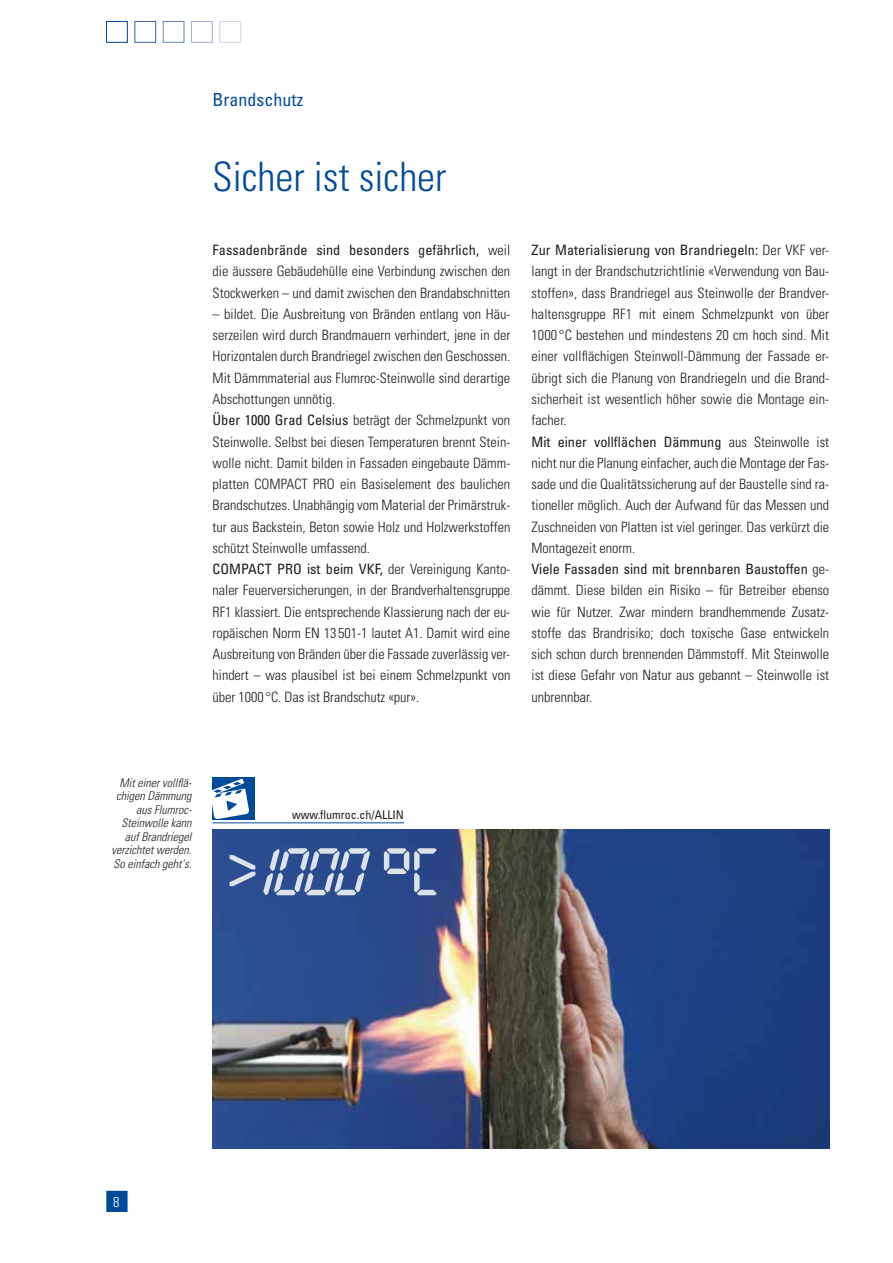
<style>
.page{position:relative;width:893px;height:1263px;background:#fff}
.page>*{position:absolute;margin:0;border:0;box-sizing:border-box;transform-origin:0 0}
.t1{font:300 condensed 40.5px "Univers";color:#004a9a}
.t2{font:condensed 18px "Univers";color:#004a9a}
.t3{font:300 condensed 14.25px/21.3px "Univers";color:#1d1d1b}
.t4{font:300 condensed 14.25px "Univers";color:#fff}
.t5{font:italic 300 condensed 12px/13.5px "Univers";color:#1d1d1b;text-align:right}
.t6{font:condensed 12px "Univers";color:#1d1d1b}
.s1{font-weight:400}
</style>
<div class="page">
<div style="left:107px;top:1191px;width:20px;height:20px;background:#004a9a"></div>
<div style="left:106px;top:1191px;width:22px;height:21px;border:2px solid #004a9a"></div>
<div style="left:220px;top:21px;width:21px;height:22px;border:1px solid #d2d6ed"></div>
<div style="left:191px;top:21px;width:22px;height:22px;border:1px solid #a4aed8"></div>
<div style="left:163px;top:21px;width:21px;height:22px;border:1px solid #7588c2"></div>
<div style="left:135px;top:21px;width:21px;height:22px;border:1px solid #4366ad"></div>
<div style="left:106px;top:21px;width:22px;height:22px;border:1px solid #004a9a"></div>
<img style="left:213px;top:829px;width:616px;height:319px">
<svg style="left:263px;top:848px;width:174px;height:47px;background:#6179a8"></svg>
<svg style="left:230px;top:855px;width:25px;height:31px"></svg>
<hr style="left:213px;top:823px;width:191px;height:1px;background:#004a9a">
<div style="left:213px;top:777px;width:42px;height:42px;background:#004a9a"></div>
<svg style="left:213px;top:779px;width:36px;height:40px"></svg>
<p class="t2" style="left:213px;top:93px;width:92px">Brandschutz</p>
<h1 class="t1" style="left:213px;top:162px;width:235px">Sicher ist sicher</h1>
<p class="t3" style="left:213px;top:241px;width:299px;text-align:justify"><span class="s1">Fassadenbrände sind besonders gefährlich,</span> weil die äussere Gebäudehülle eine Verbindung zwischen den Stockwerken – und damit zwischen den Brandabschnitten</p>
<p class="t3" style="left:213px;top:305px;width:299px">– bildet. Die Ausbreitung von Bränden entlang von Häu&shy;serzeilen wird durch Brandmauern verhindert, jene in der Horizontalen durch Brandriegel zwischen den Geschossen.<br>Mit Dämmmaterial aus Flumroc-Steinwolle sind derartige Abschottungen unnötig.<br><span class="s1">Über 1000 Grad Celsius</span> beträgt der Schmelzpunkt von Steinwolle. Selbst bei diesen Temperaturen brennt Stein&shy;wolle nicht. Damit bilden in Fassaden eingebaute Dämm&shy;platten COMPACT PRO ein Basiselement des baulichen Brandschutzes. Unabhängig vom Material der Primärstruk&shy;tur aus Backstein, Beton sowie Holz und Holzwerkstoffen schützt Steinwolle umfassend.<br><span class="s1">COMPACT PRO ist beim VKF,</span> der Vereinigung Kanto&shy;naler Feuerversicherungen, in der Brandverhaltensgruppe RF1 klassiert. Die entsprechende Klassierung nach der eu&shy;ropäischen Norm EN 13 501-1 lautet A1. Damit wird eine Ausbreitung von Bränden über die Fassade zuverlässig ver&shy;hindert – was plausibel ist bei einem Schmelzpunkt von über 1000 °C. Das ist Brandschutz «pur».</p>
<p class="t3" style="left:531px;top:241px;width:299px"><span class="s1">Zur Materialisierung von Brandriegeln:</span> Der VKF ver&shy;langt in der Brandschutzrichtlinie «Verwendung von Bau&shy;stoffen», dass Brandriegel aus Steinwolle der Brandver&shy;haltensgruppe RF1 mit einem Schmelzpunkt von über 1000 °C bestehen und mindestens 20 cm hoch sind. Mit einer vollflächigen Steinwoll-Dämmung der Fassade er&shy;übrigt sich die Planung von Brandriegeln und die Brand&shy;sicherheit ist wesentlich höher sowie die Montage ein&shy;facher.<br><span class="s1">Mit einer vollflächen Dämmung</span> aus Steinwolle ist nicht nur die Planung einfacher, auch die Montage der Fas&shy;sade und die Qualitätssicherung auf der Baustelle sind ra&shy;tioneller möglich. Auch der Aufwand für das Messen und Zuschneiden von Platten ist viel geringer. Das verkürzt die Montagezeit enorm.<br><span class="s1">Viele Fassaden sind mit brennbaren Baustoffen</span> ge&shy;dämmt. Diese bilden ein Risiko – für Betreiber ebenso wie für Nutzer. Zwar mindern brandhemmende Zusatz&shy;stoffe das Brandrisiko; doch toxische Gase entwickeln sich schon durch brennenden Dämmstoff. Mit Steinwolle ist diese Gefahr von Natur aus gebannt – Steinwolle ist unbrennbar.</p>
<p class="t5" style="left:111px;top:777px;width:82px">Mit einer vollflä&shy;chigen Dämmung aus Flumroc-<br>Steinwolle kann auf Brandriegel verzichtet werden.<br>So einfach geht‘s.</p>
<p class="t6" style="left:292px;top:811px;width:113px">www.flumroc.ch/ALLIN</p>
<p class="t4" style="left:113px;top:1197px;width:8px">8</p>
</div>
